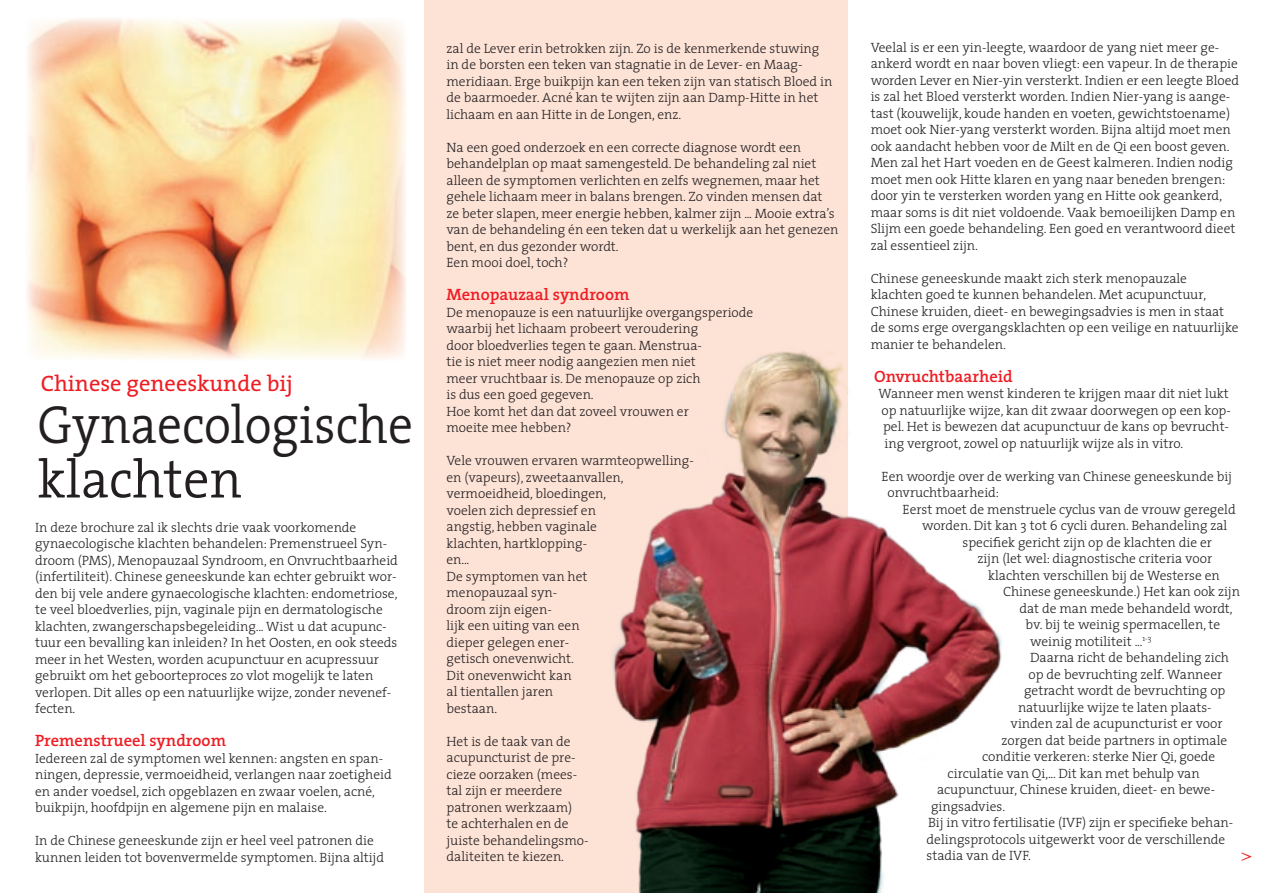
<style>
.page{position:relative;width:1263px;height:893px;background:#fff}
.page>*{position:absolute;margin:0;border:0;box-sizing:border-box;transform-origin:0 0}
.t1{font:300 54px/54px "The Serif";color:#231f20;scale:.92 1}
.t2{font:22.5px "The Serif";color:#ee1d23}
.t3{font:18px "Times";color:#ee1d23}
.tussentit{font:600 16.5px "The Serif";color:#ee1d23}
.body_txt{font:300 13.5px/16.5px "The Serif";color:#231f20}
</style>
<div class="page">
<div style="left:424px;top:0;width:424px;height:893px;background:#fde2d6"></div>
<img style="left:27px;top:18px;width:379px;height:342px">
<img style="left:612px;top:351px;width:390px;height:542px">
<p class="t2" style="left:41px;top:365px;width:253px">Chinese geneeskunde bij</p>
<p class="t1" style="left:38px;top:397px;width:410px">Gynaecologische klachten</p>
<p class="body_txt" style="left:35px;top:518px;width:364px">In deze brochure zal ik slechts drie vaak voorkomende gynaecologische klachten behandelen: Premenstrueel Syn&shy;droom (PMS), Menopauzaal Syndroom, en Onvruchtbaarheid (infertiliteit). Chinese geneeskunde kan echter gebruikt wor&shy;den bij vele andere gynaecologische klachten: endometriose, te veel bloedverlies, pijn, vaginale pijn en dermatologische klachten, zwangerschapsbegeleiding... Wist u dat acupunc&shy;tuur een bevalling kan inleiden? In het Oosten, en ook steeds meer in het Westen, worden acupunctuur en acupressuur gebruikt om het geboorteproces zo vlot mogelijk te laten verlopen. Dit alles op een natuurlijke wijze, zonder nevenef&shy;fecten.</p>
<p class="tussentit" style="left:35px;top:727px;width:192px">Premenstrueel syndroom</p>
<p class="body_txt" style="left:35px;top:749px;width:358px">Iedereen zal de symptomen wel kennen: angsten en span&shy;ningen, depressie, vermoeidheid, verlangen naar zoetigheid en ander voedsel, zich opgeblazen en zwaar voelen, acné, buikpijn, hoofdpijn en algemene pijn en malaise.</p>
<p class="body_txt" style="left:35px;top:832px;width:350px">In de Chinese geneeskunde zijn er heel veel patronen die kunnen leiden tot bovenvermelde symptomen. Bijna altijd</p>
<p class="body_txt" style="left:446px;top:40px;width:387px">zal de Lever erin betrokken zijn. Zo is de kenmerkende stuwing in de borsten een teken van stagnatie in de Lever- en Maag&shy;meridiaan. Erge buikpijn kan een teken zijn van statisch Bloed in de baarmoeder. Acné kan te wijten zijn aan Damp-Hitte in het lichaam en aan Hitte in de Longen, enz.</p>
<p class="body_txt" style="left:446px;top:139px;width:393px">Na een goed onderzoek en een correcte diagnose wordt een behandelplan op maat samengesteld. De behandeling zal niet alleen de symptomen verlichten en zelfs wegnemen, maar het gehele lichaam meer in balans brengen. Zo vinden mensen dat ze beter slapen, meer energie hebben, kalmer zijn ... Mooie extra’s van de behandeling én een teken dat u werkelijk aan het genezen bent, en dus gezonder wordt.</p>
<p class="body_txt" style="left:446px;top:254px;width:123px">Een mooi doel, toch?</p>
<p class="tussentit" style="left:446px;top:281px;width:184px">Menopauzaal syndroom</p>
<p class="body_txt" style="left:446px;top:304px;width:308px">De menopauze is een natuurlijke overgangsperiode waarbij het lichaam probeert veroudering<br>door bloedverlies tegen te gaan. Menstrua-<br>tie is niet meer nodig aangezien men niet<br>meer vruchtbaar is. De menopauze op zich<br>is dus een goed gegeven.</p>
<p class="body_txt" style="left:446px;top:403px;width:244px">Hoe komt het dan dat zoveel vrouwen er moeite mee hebben?</p>
<p class="body_txt" style="left:446px;top:452px;width:249px">Vele vrouwen ervaren warmteopwelling&shy;en (vapeurs), zweetaanvallen, vermoeidheid, bloedingen,<br>voelen zich depressief en<br>angstig, hebben vaginale<br>klachten, hartklopping-<br>en...</p>
<p class="body_txt" style="left:446px;top:568px;width:142px">De symptomen van het menopauzaal syn&shy;droom zijn eigen-<br>lijk een uiting van een dieper gelegen ener&shy;getisch onevenwicht.<br>Dit onevenwicht kan<br>al tientallen jaren bestaan.</p>
<p class="body_txt" style="left:446px;top:733px;width:144px">Het is de taak van de acupuncturist de pre&shy;cieze oorzaken (mees&shy;tal zijn er meerdere patronen werkzaam)<br>te achterhalen en de juiste behandelingsmo&shy;daliteiten te kiezen.</p>
<p class="body_txt" style="left:871px;top:39px;width:370px">Veelal is er een yin-leegte, waardoor de yang niet meer ge&shy;ankerd wordt en naar boven vliegt: een vapeur. In de therapie worden Lever en Nier-yin versterkt. Indien er een leegte Bloed is zal het Bloed versterkt worden. Indien Nier-yang is aange&shy;tast (kouwelijk, koude handen en voeten, gewichtstoename) moet ook Nier-yang versterkt worden. Bijna altijd moet men ook aandacht hebben voor de Milt en de Qi een boost geven.<br>Men zal het Hart voeden en de Geest kalmeren. Indien nodig moet men ook Hitte klaren en yang naar beneden brengen: door yin te versterken worden yang en Hitte ook geankerd, maar soms is dit niet voldoende. Vaak bemoeilijken Damp en Slijm een goede behandeling. Een goed en verantwoord dieet zal essentieel zijn.</p>
<p class="body_txt" style="left:871px;top:270px;width:369px">Chinese geneeskunde maakt zich sterk menopauzale klachten goed te kunnen behandelen. Met acupunctuur, Chinese kruiden, dieet- en bewegingsadvies is men in staat de soms erge overgangsklachten op een veilige en natuurlijke manier te behandelen.</p>
<p class="tussentit" style="left:874px;top:362px;width:140px">Onvruchtbaarheid</p>
<p class="body_txt" style="left:878px;top:385px;width:354px">Wanneer men wenst kinderen te krijgen maar dit niet lukt op natuurlijke wijze, kan dit zwaar doorwegen op een kop&shy;pel. Het is bewezen dat acupunctuur de kans op bevrucht&shy;ing vergroot, zowel op natuurlijk wijze als in vitro.</p>
<p class="body_txt" style="left:887px;top:468px;width:346px;text-indent:-6px">Een woordje over de werking van Chinese geneeskunde bij onvruchtbaarheid:</p>
<p class="body_txt" style="left:902px;top:501px;width:335px">Eerst moet de menstruele cyclus van de vrouw geregeld</p>
<p class="body_txt" style="left:922px;top:517px;width:307px">worden. Dit kan 3 tot 6 cycli duren. Behandeling zal</p>
<p class="body_txt" style="left:962px;top:534px;width:251px">specifiek gericht zijn op de klachten die er</p>
<p class="body_txt" style="left:977px;top:550px;width:236px">zijn (let wel: diagnostische criteria voor</p>
<p class="body_txt" style="left:988px;top:567px;width:233px">klachten verschillen bij de Westerse en</p>
<p class="body_txt" style="left:1003px;top:583px;width:238px">Chinese geneeskunde.) Het kan ook zijn</p>
<p class="body_txt" style="left:1019px;top:600px;width:215px">dat de man mede behandeld wordt,</p>
<p class="body_txt" style="left:1025px;top:616px;width:196px">bv. bij te weinig spermacellen, te</p>
<p class="body_txt" style="left:1030px;top:633px;width:123px">weinig motiliteit ...<sup>1-3</sup></p>
<p class="body_txt" style="left:1030px;top:649px;width:200px">Daarna richt de behandeling zich</p>
<p class="body_txt" style="left:1028px;top:666px;width:195px">op de bevruchting zelf. Wanneer</p>
<p class="body_txt" style="left:1024px;top:682px;width:203px">getracht wordt de bevruchting op</p>
<p class="body_txt" style="left:1018px;top:699px;width:195px">natuurlijke wijze te laten plaats-</p>
<p class="body_txt" style="left:1010px;top:715px;width:213px">vinden zal de acupuncturist er voor</p>
<p class="body_txt" style="left:1001px;top:732px;width:227px">zorgen dat beide partners in optimale</p>
<p class="body_txt" style="left:982px;top:748px;width:235px">conditie verkeren: sterke Nier Qi, goede</p>
<p class="body_txt" style="left:947px;top:765px;width:254px">circulatie van Qi,... Dit kan met behulp van</p>
<p class="body_txt" style="left:937px;top:781px;width:280px">acupunctuur, Chinese kruiden, dieet- en bewe-</p>
<p class="body_txt" style="left:931px;top:798px;width:76px">gingsadvies.</p>
<p class="body_txt" style="left:926px;top:814px;width:308px">Bij in vitro fertilisatie (IVF) zijn er specifieke behan&shy;delingsprotocols uitgewerkt voor de verschillende stadia van de IVF.</p>
<p class="t3" style="left:1241px;top:838px;width:12px">&gt;</p>
</div>
